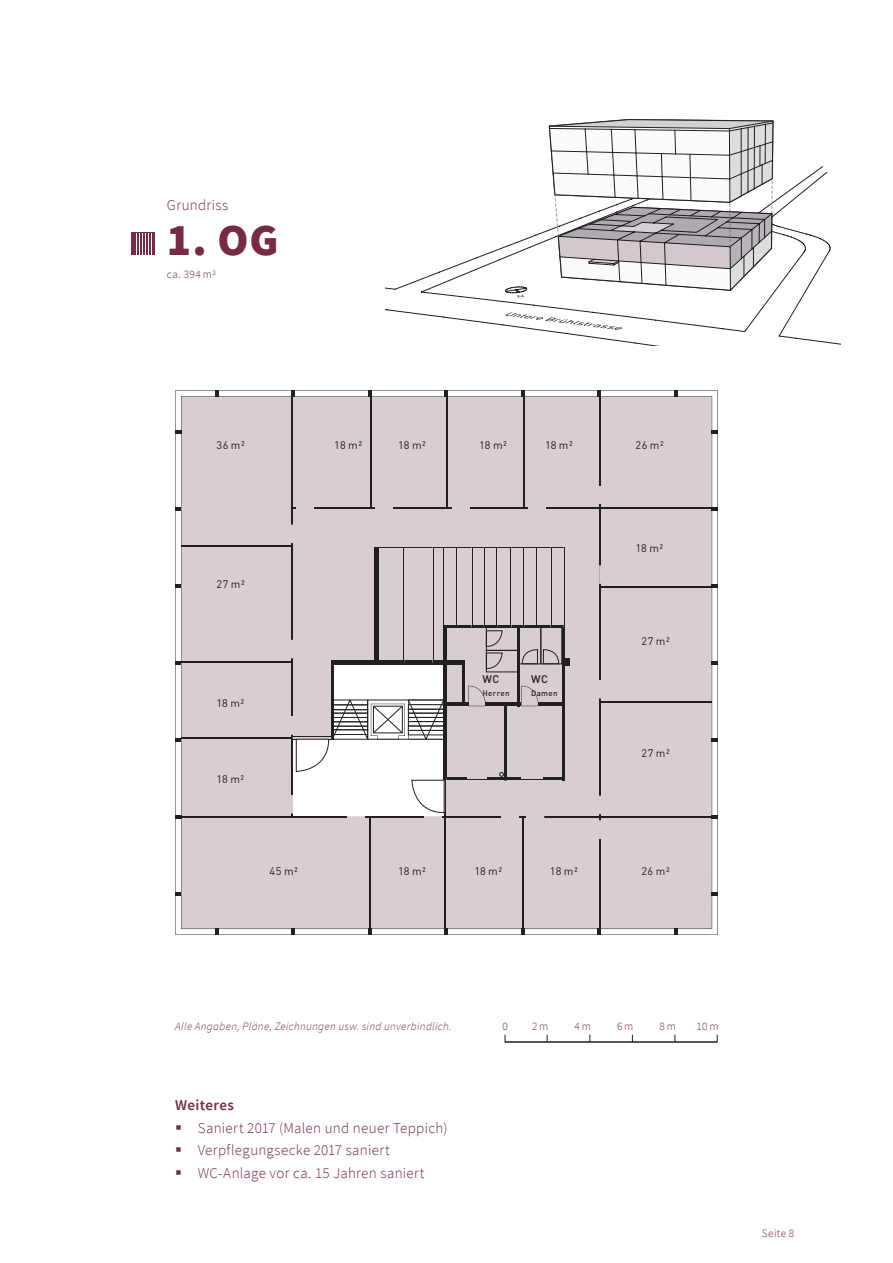
<style>
.page{position:relative;width:893px;height:1263px;background:#fff}
.page>*{position:absolute;margin:0;border:0;box-sizing:border-box;transform-origin:0 0}
.t1{font:900 45px "Source Sans Pro";color:#762a46}
.t2{font:300 15px "Source Sans Pro";letter-spacing:.02em;color:#762a46}
.t3{font:600 15px "Source Sans Pro";letter-spacing:.025em;color:#762a46}
.t4{font:italic 300 11.25px "Source Sans Pro";letter-spacing:.03em;color:#762a46}
.t5{font:300 11.25px "Source Sans Pro";letter-spacing:.045em;color:#762a46}
.t6{font:10.95px "DIN";letter-spacing:.05em;color:#231f20}
.t7{font:500 10.95px "DIN";color:#231f20}
.t8{font:500 7.8px "DIN";letter-spacing:.045em;color:#231f20}
</style>
<div class="page">
<hr style="left:131px;top:233px;width:2px;height:22px;background:#762a46">
<svg style="left:133px;top:232px;width:19px;height:1px"></svg>
<hr style="left:134px;top:233px;width:2px;height:22px;background:#762a46">
<hr style="left:137px;top:233px;width:2px;height:22px;background:#762a46">
<hr style="left:140px;top:233px;width:2px;height:22px;background:#762a46">
<hr style="left:143px;top:233px;width:2px;height:22px;background:#762a46">
<hr style="left:146px;top:233px;width:2px;height:22px;background:#762a46">
<hr style="left:149px;top:233px;width:2px;height:22px;background:#762a46">
<hr style="left:152px;top:233px;width:2px;height:22px;background:#762a46">
<svg style="left:175px;top:390px;width:543px;height:545px;background:#d7ced4"></svg>
<svg style="left:175px;top:430px;width:6px;height:4px"></svg>
<svg style="left:215px;top:390px;width:3px;height:6px"></svg>
<svg style="left:291px;top:390px;width:4px;height:6px"></svg>
<svg style="left:368px;top:390px;width:3px;height:6px"></svg>
<svg style="left:444px;top:390px;width:4px;height:6px"></svg>
<svg style="left:521px;top:390px;width:4px;height:6px"></svg>
<svg style="left:597px;top:390px;width:4px;height:6px"></svg>
<svg style="left:674px;top:390px;width:4px;height:6px"></svg>
<svg style="left:215px;top:929px;width:3px;height:6px"></svg>
<svg style="left:291px;top:929px;width:4px;height:6px"></svg>
<svg style="left:368px;top:929px;width:3px;height:6px"></svg>
<svg style="left:444px;top:929px;width:4px;height:6px"></svg>
<svg style="left:521px;top:929px;width:4px;height:6px"></svg>
<svg style="left:597px;top:929px;width:4px;height:6px"></svg>
<svg style="left:674px;top:929px;width:4px;height:6px"></svg>
<svg style="left:175px;top:507px;width:6px;height:4px"></svg>
<svg style="left:712px;top:507px;width:6px;height:4px"></svg>
<svg style="left:712px;top:430px;width:6px;height:4px"></svg>
<svg style="left:175px;top:584px;width:6px;height:4px"></svg>
<svg style="left:712px;top:584px;width:6px;height:4px"></svg>
<svg style="left:175px;top:661px;width:6px;height:4px"></svg>
<svg style="left:712px;top:661px;width:6px;height:4px"></svg>
<svg style="left:175px;top:738px;width:6px;height:4px"></svg>
<svg style="left:712px;top:738px;width:6px;height:4px"></svg>
<svg style="left:175px;top:892px;width:6px;height:4px"></svg>
<svg style="left:712px;top:815px;width:6px;height:4px"></svg>
<svg style="left:175px;top:815px;width:6px;height:4px"></svg>
<svg style="left:712px;top:892px;width:6px;height:4px"></svg>
<svg style="left:375px;top:488px;width:18px;height:21px"></svg>
<svg style="left:452px;top:488px;width:18px;height:21px"></svg>
<svg style="left:528px;top:488px;width:18px;height:21px"></svg>
<svg style="left:580px;top:486px;width:21px;height:18px"></svg>
<hr style="left:291px;top:396px;width:2px;height:129px;background:#231f20">
<hr style="left:291px;top:658px;width:2px;height:58px;background:#231f20">
<hr style="left:291px;top:543px;width:2px;height:97px;background:#231f20">
<hr style="left:291px;top:734px;width:2px;height:61px;background:#231f20">
<hr style="left:370px;top:396px;width:1px;height:113px;background:#231f20">
<hr style="left:314px;top:507px;width:61px;height:2px;background:#231f20">
<hr style="left:181px;top:545px;width:112px;height:2px;background:#231f20">
<hr style="left:181px;top:661px;width:112px;height:2px;background:#231f20">
<hr style="left:331px;top:661px;width:134px;height:4px;background:#231f20">
<hr style="left:181px;top:737px;width:112px;height:2px;background:#231f20">
<svg style="left:293px;top:488px;width:21px;height:21px"></svg>
<hr style="left:393px;top:507px;width:59px;height:2px;background:#231f20">
<hr style="left:470px;top:507px;width:58px;height:2px;background:#231f20">
<hr style="left:546px;top:507px;width:166px;height:2px;background:#231f20">
<hr style="left:600px;top:586px;width:112px;height:2px;background:#231f20">
<hr style="left:600px;top:701px;width:112px;height:2px;background:#231f20">
<hr style="left:544px;top:816px;width:168px;height:2px;background:#231f20">
<hr style="left:446px;top:396px;width:2px;height:113px;background:#231f20">
<hr style="left:523px;top:396px;width:2px;height:113px;background:#231f20">
<hr style="left:599px;top:396px;width:2px;height:90px;background:#231f20">
<hr style="left:599px;top:504px;width:2px;height:176px;background:#231f20">
<hr style="left:599px;top:698px;width:2px;height:98px;background:#231f20">
<hr style="left:599px;top:839px;width:2px;height:90px;background:#231f20">
<hr style="left:522px;top:816px;width:2px;height:113px;background:#231f20">
<hr style="left:444px;top:813px;width:2px;height:116px;background:#231f20">
<hr style="left:369px;top:816px;width:2px;height:113px;background:#231f20">
<svg style="left:599px;top:565px;width:21px;height:19px"></svg>
<svg style="left:599px;top:680px;width:21px;height:18px"></svg>
<div style="left:580px;top:796px;width:40px;height:43px;background:#d7ced4"></div>
<svg style="left:347px;top:816px;width:19px;height:21px"></svg>
<svg style="left:272px;top:795px;width:21px;height:21px"></svg>
<svg style="left:272px;top:640px;width:21px;height:18px"></svg>
<svg style="left:272px;top:525px;width:21px;height:18px"></svg>
<svg style="left:521px;top:686px;width:17px;height:20px"></svg>
<svg style="left:469px;top:686px;width:17px;height:20px"></svg>
<svg style="left:499px;top:772px;width:5px;height:4px"></svg>
<hr style="left:442px;top:816px;width:59px;height:2px;background:#231f20">
<hr style="left:181px;top:816px;width:166px;height:2px;background:#231f20">
<svg style="left:501px;top:816px;width:43px;height:21px"></svg>
<hr style="left:366px;top:816px;width:58px;height:2px;background:#231f20">
<hr style="left:331px;top:663px;width:2px;height:76px;background:#231f20">
<hr style="left:444px;top:625px;width:120px;height:2px;background:#231f20">
<div style="left:486px;top:627px;width:32px;height:24px;border:1px solid #231f20"></div>
<div style="left:486px;top:650px;width:32px;height:22px;border:1px solid #231f20"></div>
<div style="left:518px;top:627px;width:23px;height:37px;border:1px solid #231f20"></div>
<div style="left:541px;top:627px;width:21px;height:37px;border:1px solid #231f20"></div>
<div style="left:562px;top:658px;width:7px;height:7px;background:#231f20"></div>
<svg style="left:486px;top:630px;width:17px;height:39px"></svg>
<svg style="left:522px;top:649px;width:37px;height:15px"></svg>
<hr style="left:466px;top:780px;width:89px;height:1px;background:#231f20">
<hr style="left:403px;top:547px;width:1px;height:116px;background:#231f20">
<hr style="left:375px;top:547px;width:189px;height:1px;background:#231f20">
<hr style="left:433px;top:547px;width:1px;height:116px;background:#231f20">
<hr style="left:443px;top:547px;width:1px;height:84px;background:#231f20">
<hr style="left:456px;top:547px;width:1px;height:79px;background:#231f20">
<hr style="left:472px;top:547px;width:1px;height:80px;background:#231f20">
<hr style="left:484px;top:547px;width:1px;height:80px;background:#231f20">
<hr style="left:497px;top:547px;width:1px;height:80px;background:#231f20">
<hr style="left:511px;top:547px;width:1px;height:80px;background:#231f20">
<hr style="left:523px;top:547px;width:1px;height:80px;background:#231f20">
<hr style="left:536px;top:547px;width:1px;height:80px;background:#231f20">
<hr style="left:551px;top:547px;width:1px;height:80px;background:#231f20">
<hr style="left:564px;top:547px;width:1px;height:81px;background:#231f20">
<svg style="left:411px;top:780px;width:34px;height:57px"></svg>
<svg style="left:272px;top:699px;width:173px;height:73px"></svg>
<hr style="left:375px;top:547px;width:4px;height:115px;background:#231f20">
<hr style="left:293px;top:737px;width:39px;height:1px;background:#231f20">
<hr style="left:446px;top:778px;width:1px;height:39px;background:#231f20">
<svg style="left:385px;top:229px;width:455px;height:116px"></svg>
<svg style="left:549px;top:119px;width:281px;height:172px"></svg>
<hr style="left:505px;top:1041px;width:212px;height:2px;background:#231f20">
<p class="t2" style="left:167px;top:196px;width:63px">Grundriss</p>
<p class="t1" style="left:167px;top:209px;width:113px">1. OG</p>
<p class="t5" style="left:167px;top:267px;width:51px">ca. 394 m2</p>
<p class="t6" style="left:216px;top:438px;width:30px">36 m²</p>
<p class="t6" style="left:334px;top:438px;width:29px">18 m²</p>
<p class="t6" style="left:398px;top:438px;width:29px">18 m²</p>
<p class="t6" style="left:479px;top:438px;width:29px">18 m²</p>
<p class="t6" style="left:545px;top:438px;width:29px">18 m²</p>
<p class="t6" style="left:635px;top:438px;width:30px">26 m²</p>
<p class="t6" style="left:216px;top:578px;width:30px">27 m²</p>
<p class="t6" style="left:216px;top:696px;width:29px">18 m²</p>
<p class="t6" style="left:216px;top:772px;width:29px">18 m²</p>
<p class="t7" style="left:482px;top:672px;width:18px">WC</p>
<p class="t8" style="left:482px;top:688px;width:29px">Herren</p>
<p class="t7" style="left:531px;top:672px;width:18px">WC</p>
<p class="t8" style="left:531px;top:688px;width:28px">Damen</p>
<p class="t6" style="left:635px;top:542px;width:29px">18 m²</p>
<p class="t6" style="left:641px;top:634px;width:30px">27 m²</p>
<p class="t6" style="left:641px;top:746px;width:30px">27 m²</p>
<p class="t6" style="left:269px;top:864px;width:30px">45 m²</p>
<p class="t6" style="left:398px;top:864px;width:29px">18 m²</p>
<p class="t6" style="left:474px;top:864px;width:29px">18 m²</p>
<p class="t6" style="left:550px;top:864px;width:29px">18 m²</p>
<p class="t6" style="left:641px;top:864px;width:30px">26 m²</p>
<p class="t4" style="left:175px;top:1020px;width:278px">Alle Angaben, Pläne, Zeichnungen usw. sind unverbindlich.</p>
<p class="t3" style="left:175px;top:1095px;width:60px">Weiteres</p>
<p class="t2" style="left:198px;top:1118px;width:251px">Saniert 2017 (Malen und neuer Teppich)</p>
<p class="t2" style="left:198px;top:1141px;width:194px">Verpflegungsecke 2017 saniert</p>
<p class="t2" style="left:198px;top:1163px;width:228px">WC-Anlage vor ca. 15 Jahren saniert</p>
<p class="t5" style="left:503px;top:1020px;width:7px">0</p>
<p class="t5" style="left:532px;top:1020px;width:18px">2m</p>
<p class="t5" style="left:574px;top:1020px;width:18px">4m</p>
<p class="t5" style="left:617px;top:1020px;width:18px">6m</p>
<p class="t5" style="left:660px;top:1020px;width:18px">8m</p>
<p class="t5" style="left:697px;top:1020px;width:23px">10m</p>
<p class="t5" style="left:762px;top:1226px;width:34px">Seite 8</p>
</div>
